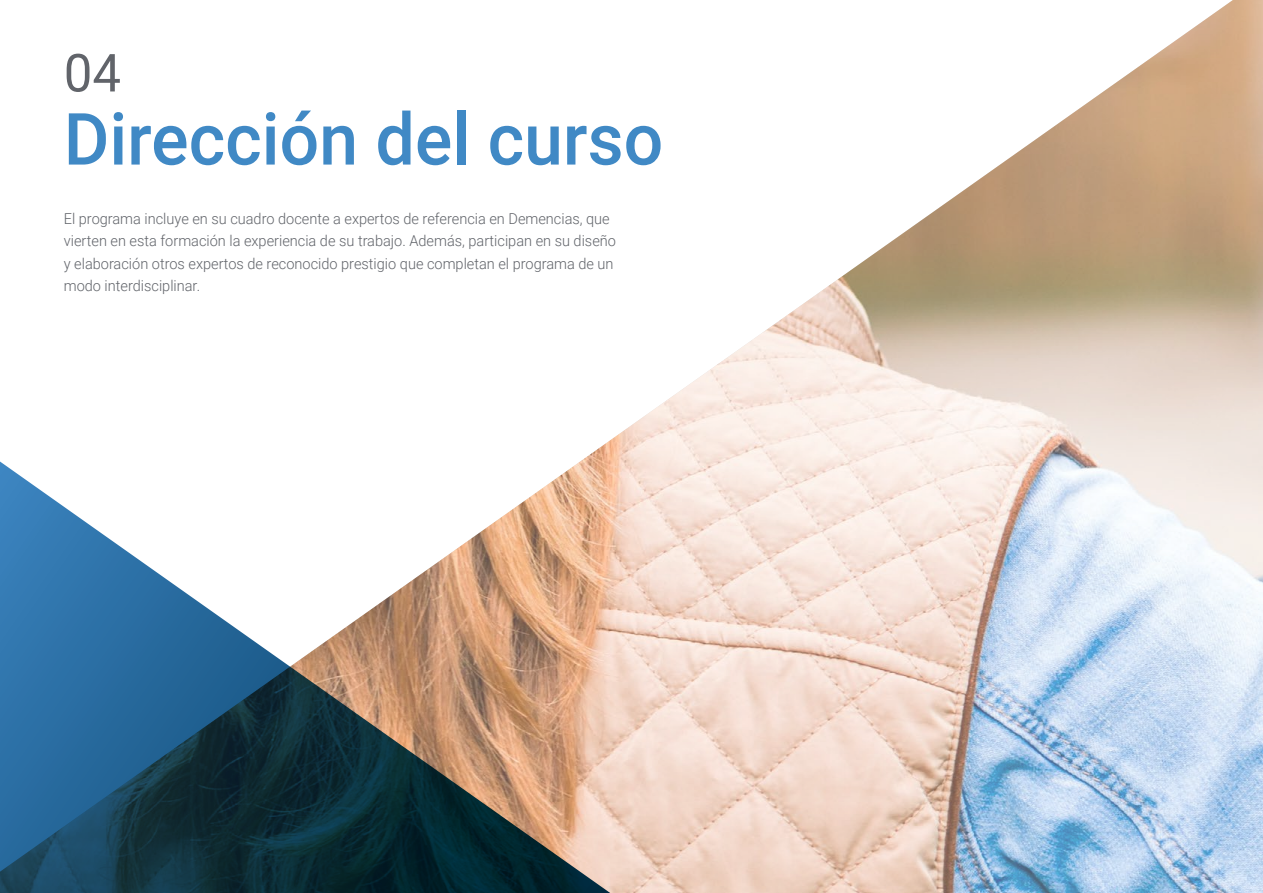
<style>
.page{position:relative;width:1263px;height:893px;background:#fff}
.page>*{position:absolute;margin:0;border:0;box-sizing:border-box;transform-origin:0 0}
.t1{font:500 72px "Roboto";color:#4089c5}
.t2{font:52.5px "Roboto";color:#61646a}
.t3{font:300 15px/22.5px "Roboto";color:#61646a}
</style>
<div class="page">
<img style="left:602px;top:0;width:661px;height:893px">
<svg style="left:0;top:446px;width:640px;height:447px"></svg>
<h2 class="t2" style="left:64px;top:36px;width:59px">04</h2>
<h1 class="t1" style="left:64px;top:89px;width:601px">Dirección del curso</h1>
<p class="t3" style="left:64px;top:207px;width:554px">El programa incluye en su cuadro docente a expertos de referencia en Demencias, que vierten en esta formación la experiencia de su trabajo. Además, participan en su diseño y elaboración otros expertos de reconocido prestigio que completan el programa de un modo interdisciplinar.</p>
</div>
